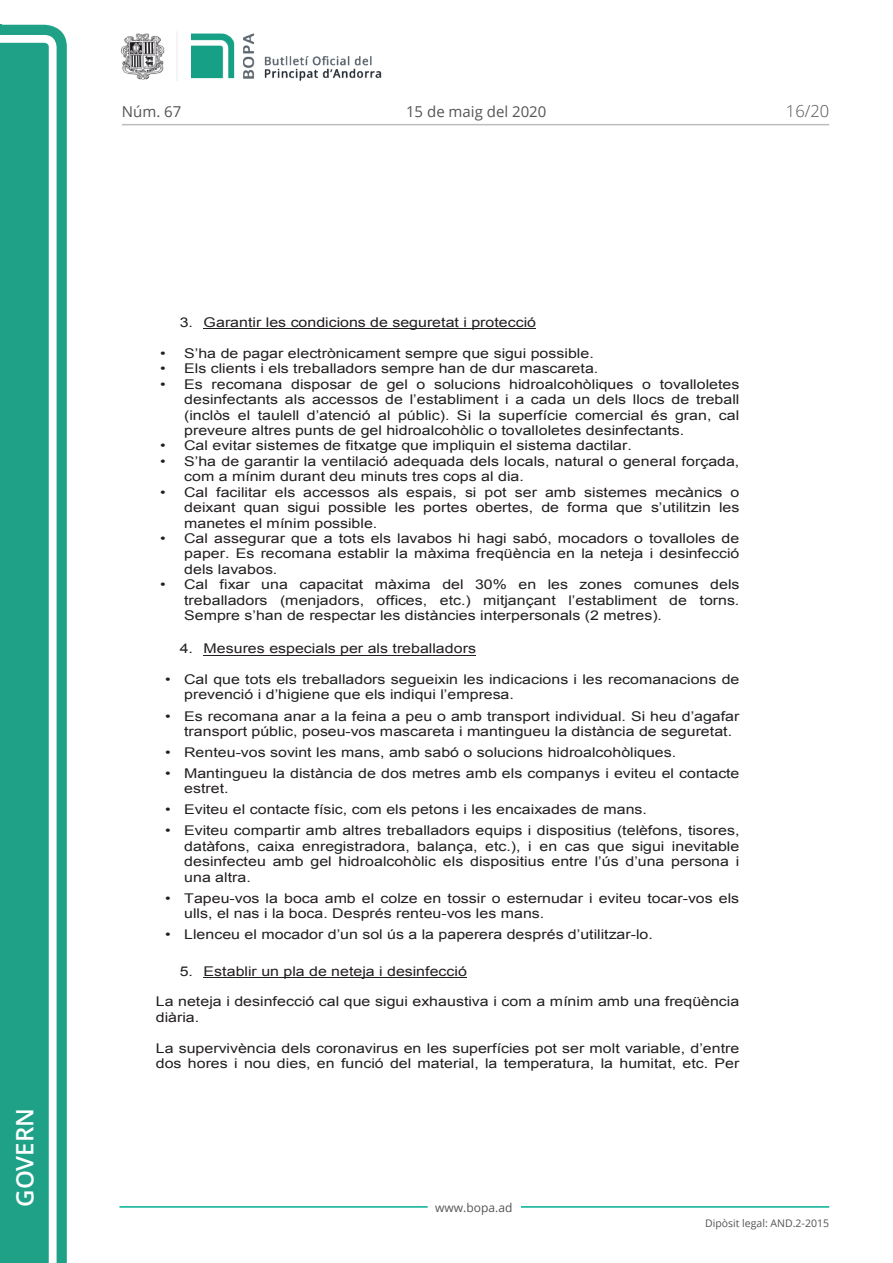
<style>
.page{position:relative;width:893px;height:1263px;background:#fff}
.page>*{position:absolute;margin:0;border:0;box-sizing:border-box;transform-origin:0 0}
.t1{font:600 24px "Open Sans";color:#fff}
.t2{font:300 16.5px "Open Sans";color:#545454}
.t3{font:15px "Open Sans";color:#545454}
.t4{font:13.35px/15.5px "Arial";color:#231f20;scale:1.19 1}
.t5{font:12px "Open Sans";color:#545454}
.t6{font:10.5px "Open Sans";color:#545454}
</style>
<div class="page">
<svg style="left:0;top:25px;width:67px;height:1238px;fill:#1ea187"></svg>
<div style="left:0;top:43px;width:49px;height:1220px;background:#1ea187"></div>
<img style="left:122px;top:32px;width:260px;height:49px">
<hr style="left:119px;top:1206px;width:309px;height:2px;background:#00ae91">
<hr style="left:521px;top:1206px;width:308px;height:2px;background:#00ae91">
<hr style="left:122px;top:124px;width:707px;height:1px;background:#bcbdc0">
<hr style="left:204px;top:328px;width:332px;height:1px;background:#231f20">
<hr style="left:204px;top:655px;width:272px;height:1px;background:#231f20">
<hr style="left:204px;top:977px;width:263px;height:1px;background:#231f20">
<h1 class="t1" style="left:8px;top:1207px;width:100px;rotate:-90deg">Govern</h1>
<p class="t3" style="left:122px;top:102px;width:61px">Núm. 67</p>
<p class="t3" style="left:406px;top:102px;width:142px">15 de maig del 2020</p>
<p class="t2" style="left:786px;top:100px;width:45px">16/20</p>
<p class="t4" style="left:180px;top:315px;width:301px">3. Garantir les condicions de seguretat i protecció</p>
<p class="t4" style="left:160px;top:346px;width:366px">• S’ha de pagar electrònicament sempre que sigui possible.</p>
<p class="t4" style="left:160px;top:361px;width:370px">• Els clients i els treballadors sempre han de dur mascareta.</p>
<p class="t4" style="left:184px;top:376px;width:468px;text-align:justify;text-indent:-24px">• Es recomana disposar de gel o solucions hidroalcohòliques o tovalloletes desinfectants als accessos de l’establiment i a cada un dels llocs de treball (inclòs el taulell d’atenció al públic). Si la superfície comercial és gran, cal preveure altres punts de gel hidroalcohòlic o tovalloletes desinfectants.</p>
<p class="t4" style="left:160px;top:438px;width:398px">• Cal evitar sistemes de fitxatge que impliquin el sistema dactilar.</p>
<p class="t4" style="left:184px;top:454px;width:468px;text-indent:-24px">• S’ha de garantir la ventilació adequada dels locals, natural o general forçada, com a mínim durant deu minuts tres cops al dia.</p>
<p class="t4" style="left:184px;top:484px;width:468px;text-align:justify;text-indent:-24px">• Cal facilitar els accessos als espais, si pot ser amb sistemes mecànics o deixant quan sigui possible les portes obertes, de forma que s’utilitzin les manetes el mínim possible.</p>
<p class="t4" style="left:184px;top:531px;width:468px;text-align:justify;text-indent:-24px">• Cal assegurar que a tots els lavabos hi hagi sabó, mocadors o tovalloles de paper. Es recomana establir la màxima freqüència en la neteja i desinfecció dels lavabos.</p>
<p class="t4" style="left:184px;top:577px;width:468px;text-align:justify;text-indent:-24px">• Cal fixar una capacitat màxima del 30% en les zones comunes dels treballadors (menjadors, offices, etc.) mitjançant l’establiment de torns.<br>Sempre s’han de respectar les distàncies interpersonals (2 metres).</p>
<p class="t4" style="left:180px;top:641px;width:250px">4. Mesures especials per als treballadors</p>
<p class="t4" style="left:184px;top:672px;width:468px;text-indent:-19px">• Cal que tots els treballadors segueixin les indicacions i les recomanacions de prevenció i d’higiene que els indiqui l’empresa.</p>
<p class="t4" style="left:184px;top:708px;width:468px;text-indent:-19px">• Es recomana anar a la feina a peu o amb transport individual. Si heu d’agafar transport públic, poseu-vos mascareta i mantingueu la distància de seguretat.</p>
<p class="t4" style="left:165px;top:745px;width:431px">• Renteu-vos sovint les mans, amb sabó o solucions hidroalcohòliques.</p>
<p class="t4" style="left:184px;top:766px;width:468px;text-indent:-19px">• Mantingueu la distància de dos metres amb els companys i eviteu el contacte estret.</p>
<p class="t4" style="left:165px;top:802px;width:406px">• Eviteu el contacte físic, com els petons i les encaixades de mans.</p>
<p class="t4" style="left:184px;top:823px;width:468px;text-align:justify;text-indent:-19px">• Eviteu compartir amb altres treballadors equips i dispositius (telèfons, tisores, datàfons, caixa enregistradora, balança, etc.), i en cas que sigui inevitable desinfecteu amb gel hidroalcohòlic els dispositius entre l’ús d’una persona i una altra.</p>
<p class="t4" style="left:184px;top:890px;width:468px;text-indent:-19px">• Tapeu-vos la boca amb el colze en tossir o esternudar i eviteu tocar-vos els ulls, el nas i la boca. Després renteu-vos les mans.</p>
<p class="t4" style="left:165px;top:927px;width:411px">• Llenceu el mocador d’un sol ús a la paperera després d’utilitzar-lo.</p>
<p class="t4" style="left:180px;top:963px;width:243px">5. Establir un pla de neteja i desinfecció</p>
<p class="t4" style="left:156px;top:994px;width:492px">La neteja i desinfecció cal que sigui exhaustiva i com a mínim amb una freqüència diària.</p>
<p class="t4" style="left:156px;top:1040px;width:492px">La supervivència dels coronavirus en les superfícies pot ser molt variable, d’entre dos hores i nou dies, en funció del material, la temperatura, la humitat, etc. Per</p>
<p class="t5" style="left:435px;top:1199px;width:79px">www.bopa.ad</p>
<p class="t6" style="left:705px;top:1216px;width:125px">Dipòsit legal: AND.2-2015</p>
</div>
